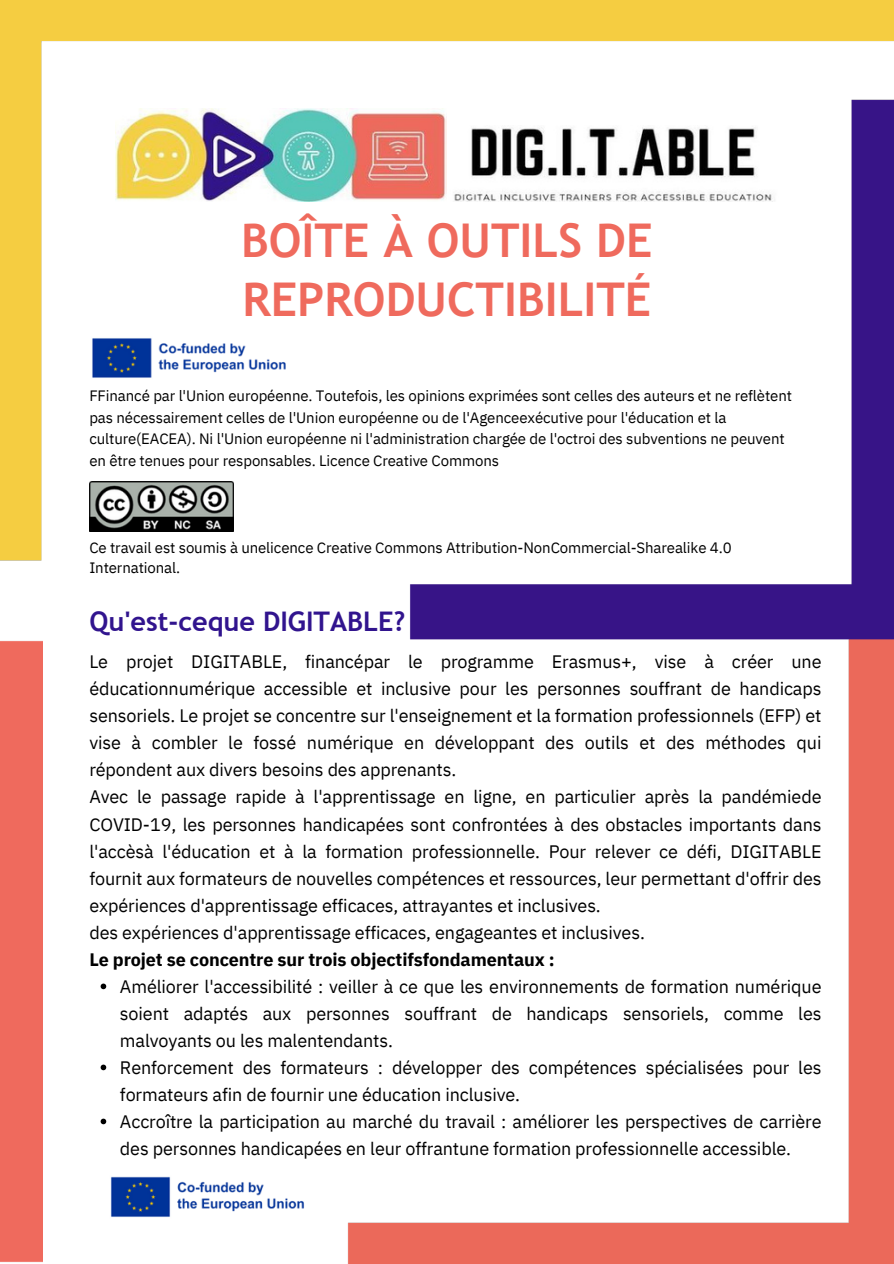
<style>
.page{position:relative;width:894px;height:1264px;background:#fff}
.page>*{position:absolute;margin:0;border:0;box-sizing:border-box;transform-origin:0 0}
.t1{font:700 46.5px/59.7px "Trebuchet MS";color:#ef6a5d}
.t2{font:700 27px "Trebuchet MS";color:#31148e}
.t3{font:18px/27px "IBM Plex Sans";letter-spacing:-.005em;color:#000}
.t4{font:15px/21.3px "IBM Plex Sans";letter-spacing:-.005em;color:#000}
.s1{font-weight:700}
</style>
<div class="page">
<img style="left:0;top:0;width:893px;height:1263px">
<img style="left:108px;top:1174px;width:204px;height:45px">
<img style="left:89px;top:335px;width:204px;height:45px">
<img style="left:89px;top:481px;width:144px;height:50px">
<div style="left:0;top:638px;width:43px;height:625px;background:#ef6a5d"></div>
<svg style="left:101px;top:983px;width:5px;height:6px"></svg>
<svg style="left:101px;top:1064px;width:5px;height:6px"></svg>
<svg style="left:101px;top:1118px;width:5px;height:6px"></svg>
<img style="left:115px;top:108px;width:331px;height:93px">
<img style="left:447px;top:125px;width:330px;height:76px">
<p class="t1" style="left:241px;top:210px;width:413px">BOÎTE À OUTILS DE<br>REPRODUCTIBILITÉ</p>
<p class="t4" style="left:89px;top:385px;width:704px">FFinancé par l'Union européenne. Toutefois, les opinions exprimées sont celles des auteurs et ne reflètent pas nécessairement celles de l'Union européenne ou de l'Agenceexécutive pour l'éducation et la culture(EACEA). Ni l'Union européenne ni l'administration chargée de l'octroi des subventions ne peuvent en être tenues pour responsables. Licence Creative Commons</p>
<p class="t4" style="left:89px;top:537px;width:643px;line-height:20.2px">Ce travail est soumis à unelicence Creative Commons Attribution-NonCommercial-Sharealike 4.0<br>International.</p>
<h2 class="t2" style="left:89px;top:605px;width:317px">Qu'est-ceque DIGITABLE?</h2>
<p class="t3" style="left:89px;top:648px;width:733px">Le projet DIGITABLE, financépar le programme Erasmus+, vise à créer une éducationnumérique accessible et inclusive pour les personnes souffrant de handicaps sensoriels. Le projet se concentre sur l'enseignement et la formation professionnels (EFP) et vise à combler le fossé numérique en développant des outils et des méthodes qui répondent aux divers besoins des apprenants.<br>Avec le passage rapide à l'apprentissage en ligne, en particulier après la pandémiede COVID-19, les personnes handicapées sont confrontées à des obstacles importants dans l'accèsà l'éducation et à la formation professionnelle. Pour relever ce défi, DIGITABLE fournit aux formateurs de nouvelles compétences et ressources, leur permettant d'offrir des expériences d'apprentissage efficaces, attrayantes et inclusives.<br>des expériences d'apprentissage efficaces, engageantes et inclusives.<br><span class="s1">Le projet se concentre sur trois objectifsfondamentaux :</span></p>
<p class="t3" style="left:120px;top:972px;width:703px;text-align:justify">Améliorer l'accessibilité : veiller à ce que les environnements de formation numérique soient adaptés aux personnes souffrant de handicaps sensoriels, comme les malvoyants ou les malentendants.</p>
<p class="t3" style="left:120px;top:1053px;width:703px">Renforcement des formateurs : développer des compétences spécialisées pour les formateurs afin de fournir une éducation inclusive.</p>
<p class="t3" style="left:120px;top:1107px;width:703px">Accroître la participation au marché du travail : améliorer les perspectives de carrière des personnes handicapées en leur offrantune formation professionnelle accessible.</p>
</div>
